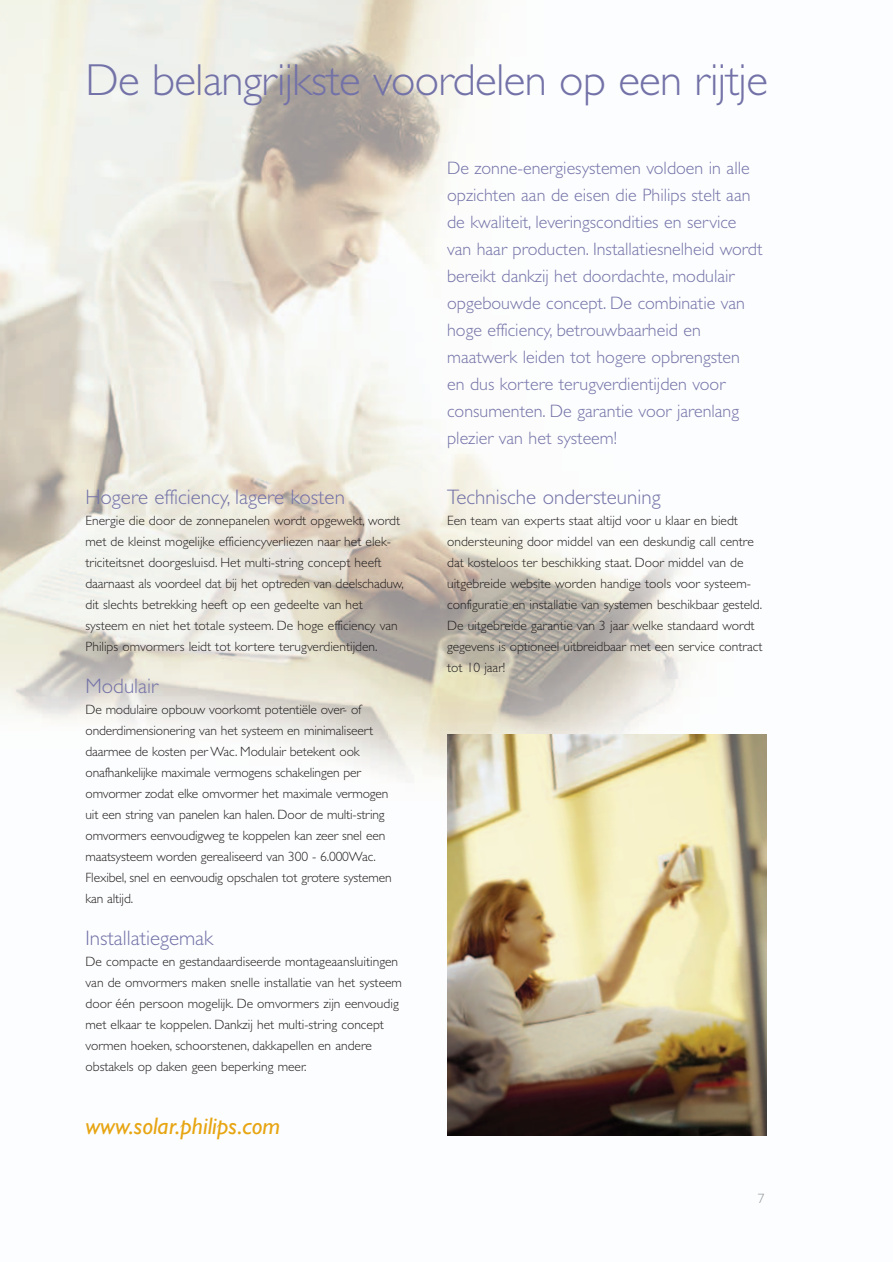
<style>
.page{position:relative;width:893px;height:1262px;background:#fff}
.page>*{position:absolute;margin:0;border:0;box-sizing:border-box;transform-origin:0 0}
.t1{font:300 45px "Gill Alt One";letter-spacing:-.015em;color:#7372a8}
.t2{font:italic 24px "Gill Sans";color:#e7a512}
.t3{font:300 21px "Gill Sans";color:#7372a8}
.t4{font:300 18px/27px "Gill Sans";color:#7372a8}
.t5{font:300 13.5px/21px "Gill Sans";color:#231f20}
.t6{font:300 13.5px "Gill Sans";color:#899197}
</style>
<div class="page">
<img style="left:0;top:0;width:767px;height:1136px">
<img style="left:447px;top:734px;width:319px;height:401px">
<h1 class="t1" style="left:85px;top:64px;width:684px">De belangrijkste voordelen op een rijtje</h1>
<h3 class="t3" style="left:85px;top:490px;width:261px">Hogere efficiency, lagere kosten</h3>
<p class="t5" style="left:85px;top:511px;width:320px">Energie die door de zonnepanelen wordt opgewekt, wordt met de kleinst mogelijke efficiencyverliezen naar het elek&shy;triciteitsnet doorgesluisd. Het multi-string concept heeft daarnaast als voordeel dat bij het optreden van deelschaduw, dit slechts betrekking heeft op een gedeelte van het systeem en niet het totale systeem. De hoge efficiency van Philips omvormers leidt tot kortere terugverdientijden.</p>
<h3 class="t3" style="left:85px;top:679px;width:74px">Modulair</h3>
<p class="t5" style="left:85px;top:700px;width:308px">De modulaire opbouw voorkomt potentiële over- of onderdimensionering van het systeem en minimaliseert daarmee de kosten per Wac. Modulair betekent ook onafhankelijke maximale vermogens schakelingen per omvormer zodat elke omvormer het maximale vermogen uit een string van panelen kan halen. Door de multi-string omvormers eenvoudigweg te koppelen kan zeer snel een maatsysteem worden gerealiseerd van 300 - 6.000Wac.<br>Flexibel, snel en eenvoudig opschalen tot grotere systemen kan altijd.</p>
<h3 class="t3" style="left:85px;top:931px;width:129px">Installatiegemak</h3>
<p class="t5" style="left:85px;top:952px;width:318px">De compacte en gestandaardiseerde montageaansluitingen van de omvormers maken snelle installatie van het systeem door één persoon mogelijk. De omvormers zijn eenvoudig met elkaar te koppelen. Dankzij het multi-string concept vormen hoeken, schoorstenen, dakkapellen en andere obstakels op daken geen beperking meer.</p>
<h2 class="t2" style="left:85px;top:1118px;width:196px">www.solar.philips.com</h2>
<p class="t4" style="left:447px;top:156px;width:317px">De zonne-energiesystemen voldoen in alle opzichten aan de eisen die Philips stelt aan de kwaliteit, leveringscondities en service van haar producten. Installatiesnelheid wordt bereikt dankzij het doordachte, modulair opgebouwde concept. De combinatie van hoge efficiency, betrouwbaarheid en maatwerk leiden tot hogere opbrengsten<br>en dus kortere terugverdientijden voor consumenten. De garantie voor jarenlang plezier van het systeem!</p>
<h3 class="t3" style="left:447px;top:490px;width:215px">Technische ondersteuning</h3>
<p class="t5" style="left:447px;top:511px;width:317px">Een team van experts staat altijd voor u klaar en biedt ondersteuning door middel van een deskundig call centre dat kosteloos ter beschikking staat. Door middel van de uitgebreide website worden handige tools voor systeem&shy;configuratie en installatie van systemen beschikbaar gesteld.<br>De uitgebreide garantie van 3 jaar welke standaard wordt gegevens is optioneel uitbreidbaar met een service contract tot 10 jaar!</p>
<p class="t6" style="left:758px;top:1193px;width:8px">7</p>
</div>
